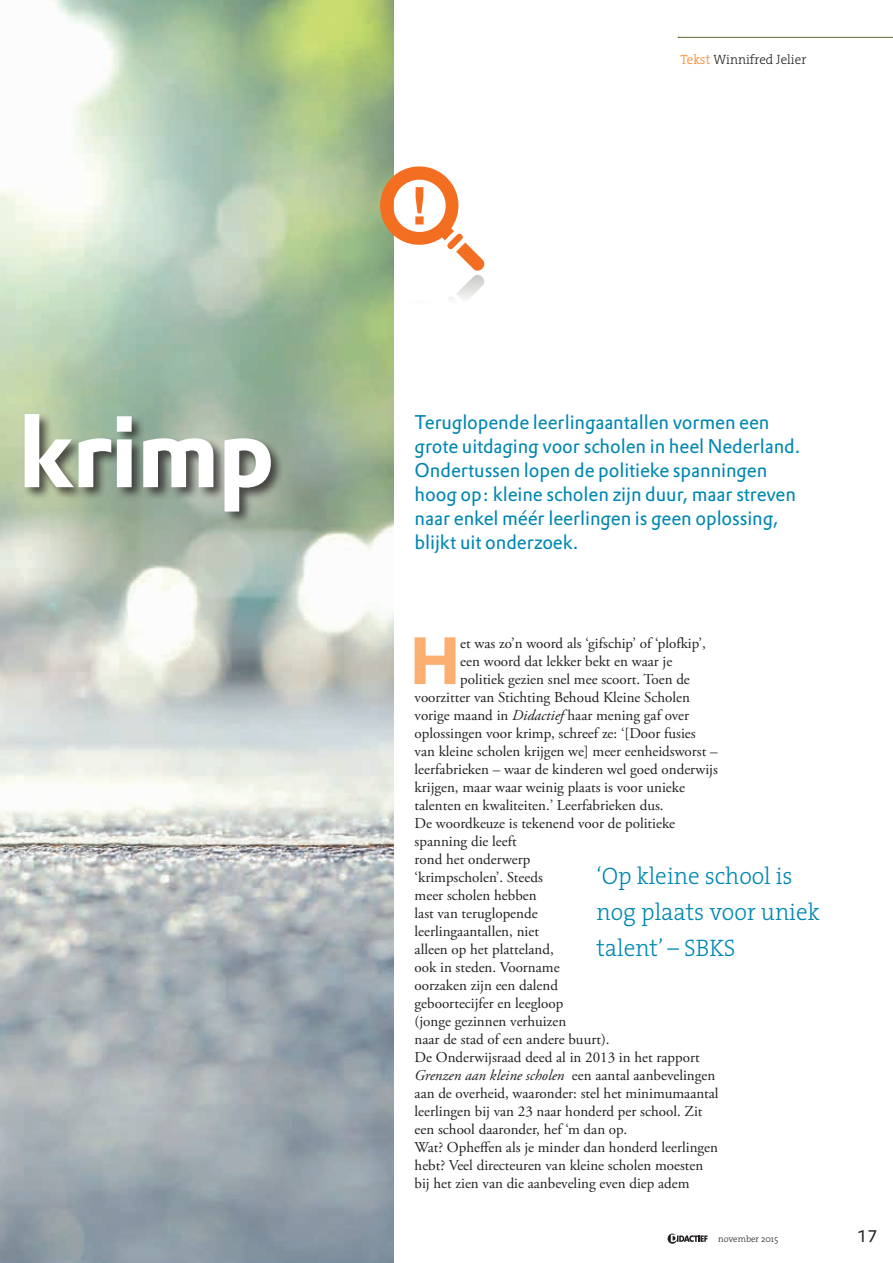
<style>
.page{position:relative;width:893px;height:1263px;background:#fff}
.page>*{position:absolute;margin:0;border:0;box-sizing:border-box;transform-origin:0 0}
.t1{font:97.5px "DTL Prokyon ST Bold";color:#fff}
.t2{font:65.4px "DTL Prokyon ST Bold";color:#faaf71}
.t3{font:300 24px/36px "The Serif";color:#0087b2}
.t4{font:19.5px/24px "DTL Prokyon T";letter-spacing:-.005em;color:#0087b2}
.t5{font:16.5px "DTL Prokyon T";color:#231f20}
.t6{font:15px "Adobe Garamond Pro";color:#231f20}
.t7{font:italic 15px "Adobe Garamond Pro";color:#231f20}
.t8{font:300 13.5px "The Serif";color:#231f20}
.t9{font:300 9px "The Serif";color:#231f20}
.s1{color:#f58220}
.s2{font-style:italic}
.s3{font-style:normal}
</style>
<div class="page">
<hr style="left:678px;top:37px;width:215px;height:1px;background:#616832">
<svg style="left:668px;top:1233px;width:40px;height:11px"></svg>
<img style="left:0;top:0;width:393px;height:1263px">
<div style="left:0;top:412px;width:285px;height:114px;background:#231f20;opacity:.75"></div>
<svg style="left:380px;top:166px;width:105px;height:140px"></svg>
<h1 class="t1" style="left:18px;top:388px;width:258px">krimp</h1>
<p class="t8" style="left:680px;top:48px;width:127px"><span class="s1">Tekst</span> Winnifred Jelier</p>
<p class="t4" style="left:415px;top:410px;width:387px">Teruglopende leerlingaantallen vormen een grote uitdaging voor scholen in heel Nederland.<br>Ondertussen lopen de politieke spanningen hoog op: kleine scholen zijn duur, maar streven naar enkel méér leerlingen is geen oplossing, blijkt uit onderzoek.</p>
<h2 class="t2" style="left:410px;top:617px;width:52px">H</h2>
<p class="t6" style="left:460px;top:634px;width:247px">et was zo’n woord als ‘gifschip’ of ‘plofkip’,</p>
<p class="t6" style="left:460px;top:652px;width:214px">een woord dat lekker bekt en waar je</p>
<p class="t6" style="left:460px;top:670px;width:231px">politiek gezien snel mee scoort. Toen de</p>
<p class="t6" style="left:415px;top:688px;width:277px">voorzitter van Stichting Behoud Kleine Scholen</p>
<p class="t6" style="left:415px;top:706px;width:276px">vorige maand in <span class="s2">Didactief</span> haar mening gaf over</p>
<p class="t6" style="left:415px;top:724px;width:283px">oplossingen voor krimp, schreef ze: ‘[Door fusies</p>
<p class="t6" style="left:415px;top:742px;width:304px">van kleine scholen krijgen we] meer eenheidsworst –</p>
<p class="t6" style="left:415px;top:760px;width:305px">leerfabrieken – waar de kinderen wel goed onderwijs</p>
<p class="t6" style="left:415px;top:778px;width:272px">krijgen, maar waar weinig plaats is voor unieke</p>
<p class="t6" style="left:415px;top:796px;width:250px">talenten en kwaliteiten.’ Leerfabrieken dus.</p>
<p class="t6" style="left:415px;top:814px;width:262px">De woordkeuze is tekenend voor de politieke</p>
<p class="t6" style="left:415px;top:832px;width:104px">spanning die leeft</p>
<p class="t6" style="left:415px;top:850px;width:117px">rond het onderwerp</p>
<p class="t6" style="left:415px;top:868px;width:130px">‘krimpscholen’. Steeds</p>
<p class="t6" style="left:415px;top:886px;width:124px">meer scholen hebben</p>
<p class="t6" style="left:415px;top:904px;width:125px">last van teruglopende</p>
<p class="t6" style="left:415px;top:922px;width:126px">leerlingaantallen, niet</p>
<p class="t6" style="left:415px;top:940px;width:141px">alleen op het platteland,</p>
<p class="t6" style="left:415px;top:958px;width:147px">ook in steden. Voorname</p>
<p class="t6" style="left:415px;top:976px;width:145px">oorzaken zijn een dalend</p>
<p class="t6" style="left:415px;top:994px;width:150px">geboortecijfer en leegloop</p>
<p class="t6" style="left:415px;top:1012px;width:153px">(jonge gezinnen verhuizen</p>
<p class="t6" style="left:415px;top:1030px;width:196px">naar de stad of een andere buurt).</p>
<p class="t6" style="left:415px;top:1048px;width:287px">De Onderwijsraad deed al in 2013 in het rapport</p>
<p class="t7" style="left:415px;top:1066px;width:302px">Grenzen aan kleine scholen <span class="s3">een aantal aanbevelingen</span></p>
<p class="t6" style="left:415px;top:1084px;width:306px">aan de overheid, waaronder: stel het minimumaantal</p>
<p class="t6" style="left:415px;top:1102px;width:289px">leerlingen bij van 23 naar honderd per school. Zit</p>
<p class="t6" style="left:415px;top:1120px;width:214px">een school daaronder, hef ‘m dan op.</p>
<p class="t6" style="left:415px;top:1138px;width:305px">Wat? Opheffen als je minder dan honderd leerlingen</p>
<p class="t6" style="left:415px;top:1156px;width:290px">hebt? Veel directeuren van kleine scholen moesten</p>
<p class="t6" style="left:415px;top:1174px;width:277px">bij het zien van die aanbeveling even diep adem</p>
<h3 class="t3" style="left:596px;top:857px;width:225px">‘Op kleine school is nog plaats voor uniek talent’ – SBKS</h3>
<p class="t9" style="left:718px;top:1232px;width:62px">november 2015</p>
<p class="t5" style="left:857px;top:1225px;width:21px">17</p>
</div>
